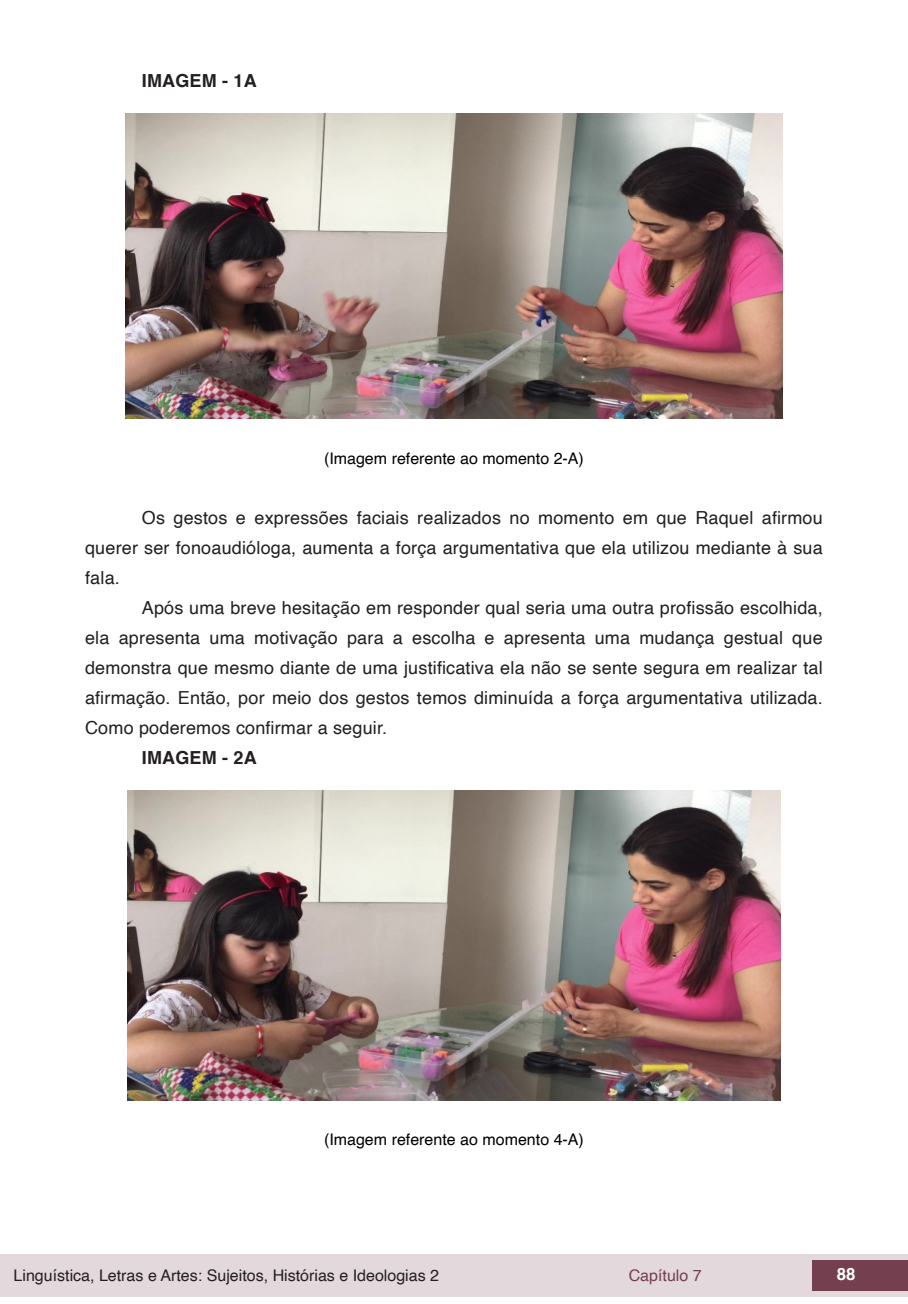
<style>
.page{position:relative;width:908px;height:1304px;background:#fff}
.page>*{position:absolute;margin:0;border:0;box-sizing:border-box;transform-origin:0 0}
.txt{font:18px/30px "Helvetica";letter-spacing:.01em;color:#231f20;text-align:justify}
.txt-2{font:700 18px "Helvetica";letter-spacing:.01em;color:#231f20}
.t1{font:700 16.8px "Helvetica";color:#fff}
.info_tab_graf_imag{font:16px "Helvetica";color:#000}
.t2{font:16px "Helvetica";color:#231f20}
.t3{font:16px "Helvetica";color:#743f4f}
</style>
<div class="page">
<div style="left:0;top:1254px;width:906px;height:43px;background:#e3d8dc"></div>
<div style="left:812px;top:1261px;width:95px;height:30px;background:#743f4f"></div>
<img style="left:125px;top:114px;width:657px;height:305px">
<img style="left:127px;top:790px;width:653px;height:310px">
<p class="txt-2" style="left:142px;top:66px;width:116px">IMAGEM - 1A</p>
<p class="info_tab_graf_imag" style="left:324px;top:446px;width:261px">(Imagem referente ao momento 2-A)</p>
<p class="txt" style="left:85px;top:503px;width:738px;text-indent:57px">Os gestos e expressões faciais realizados no momento em que Raquel afirmou querer ser fonoaudióloga, aumenta a força argumentativa que ela utilizou mediante à sua fala.</p>
<p class="txt" style="left:85px;top:593px;width:738px;text-indent:57px">Após uma breve hesitação em responder qual seria uma outra profissão escolhida, ela apresenta uma motivação para a escolha e apresenta uma mudança gestual que demonstra que mesmo diante de uma justificativa ela não se sente segura em realizar tal afirmação. Então, por meio dos gestos temos diminuída a força argumentativa utilizada.<br>Como poderemos confirmar a seguir.</p>
<p class="txt-2" style="left:142px;top:743px;width:116px">IMAGEM - 2A</p>
<p class="info_tab_graf_imag" style="left:324px;top:1127px;width:261px">(Imagem referente ao momento 4-A)</p>
<p class="t2" style="left:14px;top:1263px;width:427px">Linguística, Letras e Artes: Sujeitos, Histórias e Ideologias 2</p>
<p class="t3" style="left:628px;top:1263px;width:74px">Capítulo 7</p>
<p class="t1" style="left:836px;top:1261px;width:20px">88</p>
</div>
